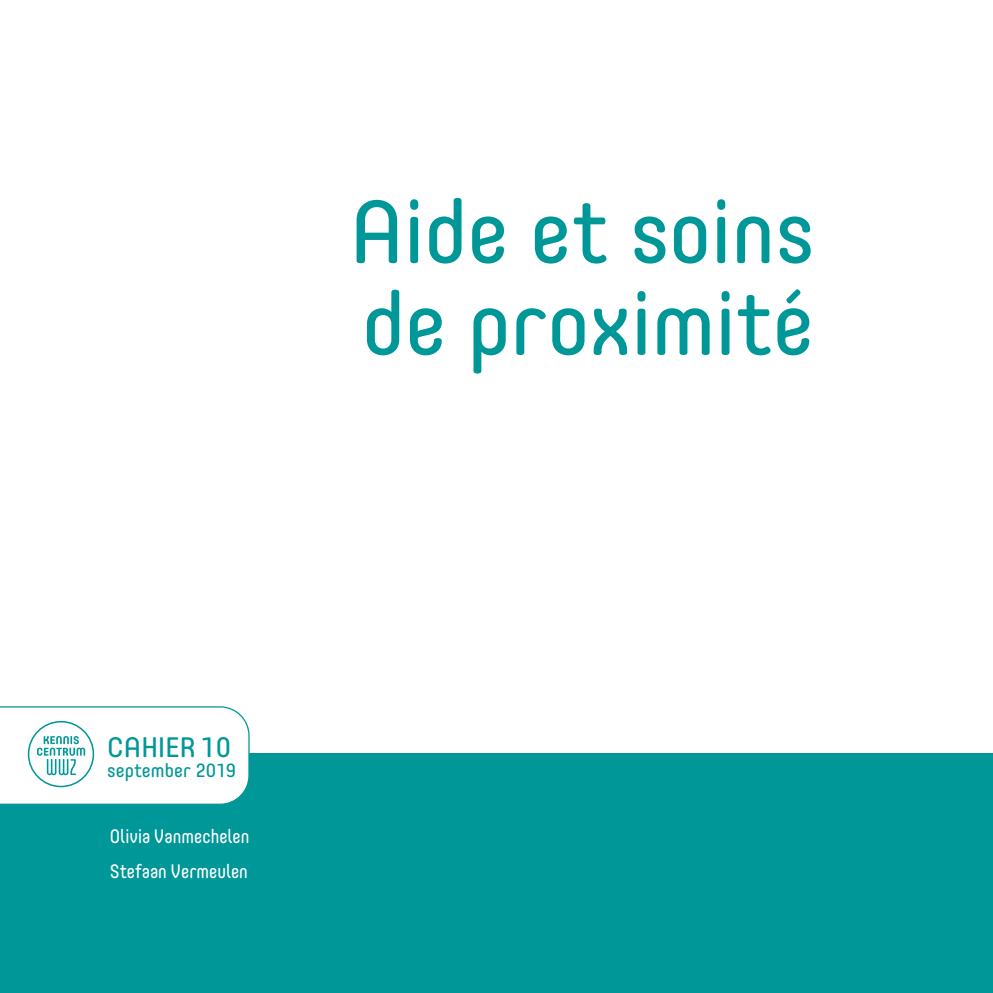
<style>
.page{position:relative;width:993px;height:993px;background:#fff}
.page>*{position:absolute;margin:0;border:0;box-sizing:border-box;transform-origin:0 0}
.t1{font:87.5px/91.7px "Core Mellow 45";color:#009798}
.t2{font:27.82px "Core Mellow 45";color:#009798}
.t3{font:19.25px/34.5px "Core Mellow 45";color:#fff;scale:.9 1}
.t4{font:18.9px "Core Mellow 45";color:#009798}
</style>
<div class="page">
<div style="left:0;top:753px;width:992px;height:239px;background:#009798"></div>
<svg style="left:0;top:706px;width:250px;height:98px"></svg>
<h1 class="t1" style="left:349px;top:182px;width:466px">Aide et soins de proximité</h1>
<h2 class="t2" style="left:107px;top:725px;width:125px">CAHIER 10</h2>
<p class="t4" style="left:107px;top:756px;width:130px">september 2019</p>
<p class="t3" style="left:110px;top:818px;width:157px">Olivia Vanmechelen<br>Stefaan Vermeulen</p>
</div>
